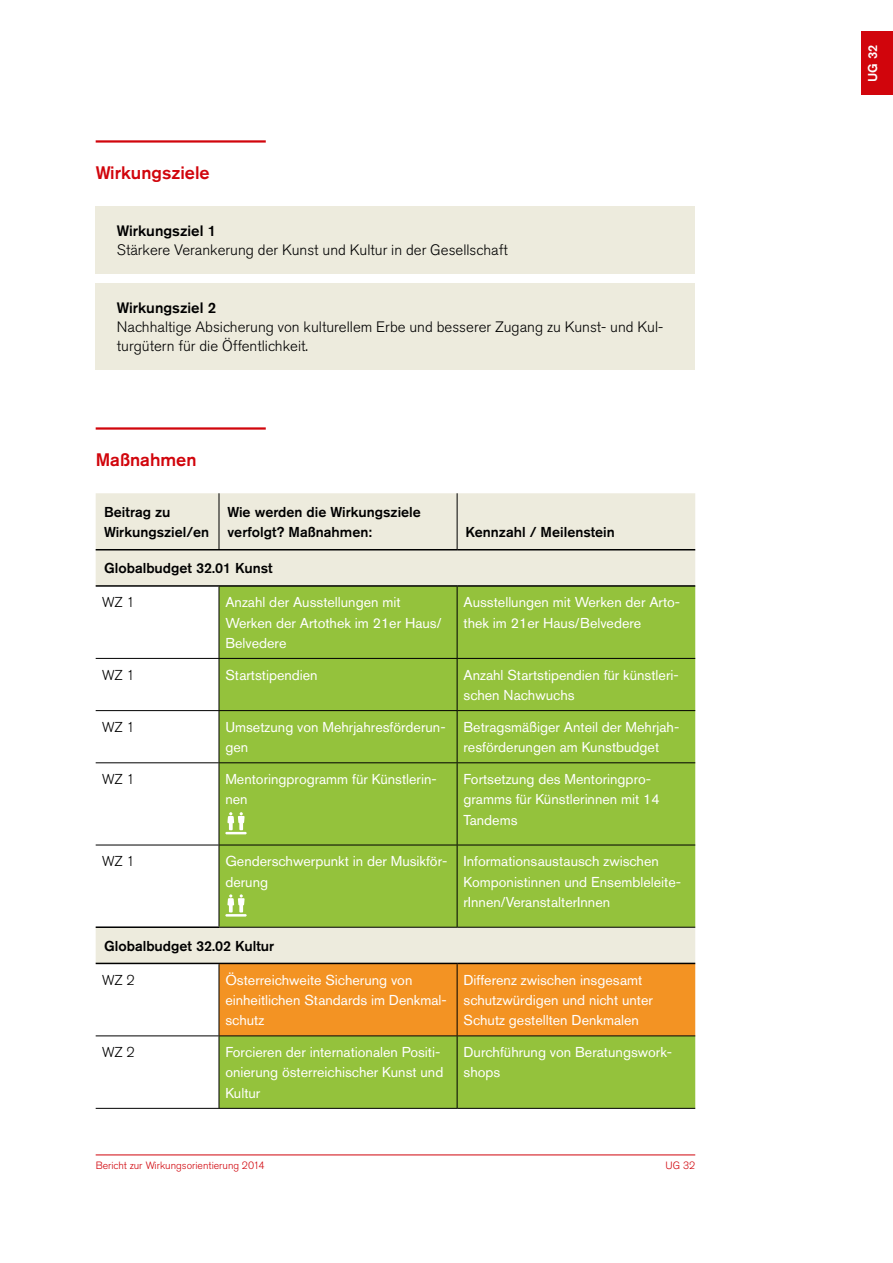
<style>
.page{position:relative;width:893px;height:1263px;background:#fff}
.page>*{position:absolute;margin:0;border:0;box-sizing:border-box;transform-origin:0 0}
.Überschrift_2{font:500 18px "Akzidenz Grotesk Pro";color:#d1050c}
.Infokasten_Text_Schw{font:300 15px/19.2px "Akzidenz Grotesk Pro";color:#000}
.Infokasten_Überschri{font:500 15px "Akzidenz Grotesk Pro";color:#000}
.Tabellen_Text_weiß{font:14.25px/20.2px "Akzidenz Grotesk Pro";color:#fff}
.Tabellen_Kopf{font:500 14.25px/20.2px "Akzidenz Grotesk Pro";color:#000}
.Tabellen_Text{font:300 14.25px "Akzidenz Grotesk Pro";color:#000}
.t1{font:500 12.75px "Akzidenz Grotesk Pro";color:#fff}
.t2{font:300 10.5px "Akzidenz Grotesk Pro";color:#d1050c}
</style>
<div class="page">
<hr style="left:96px;top:1154px;width:599px;height:1px;background:#d1050c">
<hr style="left:96px;top:140px;width:170px;height:3px;background:#d1050c">
<div style="left:96px;top:206px;width:599px;height:49px;background:#edebdd"></div>
<div style="left:96px;top:225px;width:599px;height:49px;background:#edebdd"></div>
<div style="left:96px;top:283px;width:599px;height:49px;background:#edebdd"></div>
<div style="left:96px;top:302px;width:599px;height:68px;background:#edebdd"></div>
<hr style="left:96px;top:427px;width:170px;height:3px;background:#d1050c">
<svg style="left:96px;top:493px;width:599px;height:470px;fill:#edebdd"></svg>
<svg style="left:219px;top:587px;width:476px;height:521px;background:#9ac448"></svg>
<div style="left:220px;top:964px;width:475px;height:71px;background:#f39323"></div>
<hr style="left:219px;top:587px;width:1px;height:71px;background:#000">
<hr style="left:457px;top:587px;width:1px;height:71px;background:#000">
<hr style="left:219px;top:659px;width:1px;height:51px;background:#000">
<hr style="left:457px;top:659px;width:1px;height:51px;background:#000">
<hr style="left:219px;top:711px;width:1px;height:51px;background:#000">
<hr style="left:457px;top:711px;width:1px;height:51px;background:#000">
<hr style="left:219px;top:763px;width:1px;height:82px;background:#000">
<hr style="left:457px;top:763px;width:1px;height:82px;background:#000">
<hr style="left:219px;top:845px;width:1px;height:81px;background:#000">
<hr style="left:457px;top:845px;width:1px;height:82px;background:#000">
<hr style="left:219px;top:964px;width:1px;height:71px;background:#000">
<hr style="left:457px;top:964px;width:1px;height:71px;background:#000">
<hr style="left:219px;top:1036px;width:1px;height:72px;background:#000">
<hr style="left:457px;top:1036px;width:1px;height:72px;background:#000">
<hr style="left:96px;top:658px;width:123px;height:1px;background:#000">
<hr style="left:219px;top:658px;width:238px;height:1px;background:#000">
<hr style="left:457px;top:658px;width:238px;height:1px;background:#000">
<hr style="left:96px;top:710px;width:123px;height:1px;background:#000">
<hr style="left:219px;top:710px;width:238px;height:1px;background:#000">
<hr style="left:457px;top:710px;width:238px;height:1px;background:#000">
<hr style="left:96px;top:762px;width:123px;height:1px;background:#000">
<hr style="left:219px;top:762px;width:238px;height:1px;background:#000">
<hr style="left:457px;top:762px;width:238px;height:1px;background:#000">
<hr style="left:96px;top:845px;width:123px;height:1px;background:#000">
<hr style="left:219px;top:845px;width:238px;height:1px;background:#000">
<hr style="left:457px;top:845px;width:238px;height:1px;background:#000">
<hr style="left:96px;top:1035px;width:123px;height:1px;background:#000">
<hr style="left:96px;top:1108px;width:123px;height:1px;background:#000">
<hr style="left:96px;top:549px;width:123px;height:1px;background:#000">
<hr style="left:219px;top:493px;width:1px;height:56px;background:#000">
<hr style="left:219px;top:549px;width:238px;height:1px;background:#000">
<hr style="left:457px;top:493px;width:1px;height:56px;background:#000">
<hr style="left:457px;top:549px;width:238px;height:1px;background:#000">
<hr style="left:96px;top:585px;width:123px;height:2px;background:#000">
<hr style="left:219px;top:585px;width:238px;height:2px;background:#000">
<hr style="left:457px;top:585px;width:238px;height:2px;background:#000">
<hr style="left:96px;top:926px;width:123px;height:2px;background:#000">
<hr style="left:96px;top:963px;width:123px;height:1px;background:#000">
<hr style="left:219px;top:963px;width:238px;height:1px;background:#000">
<hr style="left:457px;top:963px;width:238px;height:1px;background:#000">
<hr style="left:219px;top:927px;width:238px;height:1px;background:#000">
<hr style="left:457px;top:927px;width:238px;height:1px;background:#000">
<hr style="left:219px;top:1035px;width:238px;height:1px;background:#000">
<hr style="left:457px;top:1035px;width:238px;height:1px;background:#000">
<hr style="left:219px;top:1108px;width:238px;height:1px;background:#000">
<hr style="left:457px;top:1108px;width:238px;height:1px;background:#000">
<hr style="left:225px;top:832px;width:22px;height:2px;background:#fff">
<svg style="left:227px;top:812px;width:18px;height:18px"></svg>
<hr style="left:225px;top:914px;width:22px;height:2px;background:#fff">
<svg style="left:227px;top:894px;width:18px;height:18px"></svg>
<div style="left:861px;top:32px;width:32px;height:63px;background:#d1050c"></div>
<p class="Überschrift_2" style="left:96px;top:161px;width:115px">Wirkungsziele</p>
<p class="Infokasten_Überschri" style="left:117px;top:221px;width:101px">Wirkungsziel 1</p>
<p class="Infokasten_Text_Schw" style="left:117px;top:240px;width:392px">Stärkere Verankerung der Kunst und Kultur in der Gesellschaft</p>
<p class="Infokasten_Überschri" style="left:117px;top:298px;width:101px">Wirkungsziel 2</p>
<p class="Infokasten_Text_Schw" style="left:117px;top:317px;width:548px">Nachhaltige Absicherung von kulturellem Erbe und besserer Zugang zu Kunst- und Kul&shy;turgütern für die Öffentlichkeit.</p>
<p class="Überschrift_2" style="left:96px;top:448px;width:102px">Maßnahmen</p>
<p class="Tabellen_Kopf" style="left:104px;top:501px;width:107px">Beitrag zu<br>Wirkungsziel/en</p>
<p class="Tabellen_Kopf" style="left:227px;top:501px;width:195px">Wie werden die Wirkungsziele verfolgt? Maßnahmen:</p>
<p class="Tabellen_Kopf" style="left:466px;top:522px;width:151px">Kennzahl / Meilenstein</p>
<p class="Tabellen_Kopf" style="left:104px;top:558px;width:170px">Globalbudget 32.01 Kunst</p>
<p class="Tabellen_Text" style="left:102px;top:593px;width:34px">WZ 1</p>
<p class="Tabellen_Text_weiß" style="left:225px;top:592px;width:218px">Anzahl der Ausstellungen mit<br>Werken der Artothek im 21er Haus/<br>Belvedere</p>
<p class="Tabellen_Text_weiß" style="left:463px;top:592px;width:218px">Ausstellungen mit Werken der Arto&shy;thek im 21er Haus/Belvedere</p>
<p class="Tabellen_Text" style="left:102px;top:665px;width:34px">WZ 1</p>
<p class="Tabellen_Text_weiß" style="left:225px;top:664px;width:94px">Startstipendien</p>
<p class="Tabellen_Text_weiß" style="left:463px;top:664px;width:217px">Anzahl Startstipendien für künstleri&shy;schen Nachwuchs</p>
<p class="Tabellen_Text" style="left:102px;top:718px;width:34px">WZ 1</p>
<p class="Tabellen_Text_weiß" style="left:225px;top:717px;width:222px">Umsetzung von Mehrjahresförderun&shy;gen</p>
<p class="Tabellen_Text_weiß" style="left:463px;top:717px;width:217px">Betragsmäßiger Anteil der Mehrjah&shy;resförderungen am Kunstbudget</p>
<p class="Tabellen_Text" style="left:102px;top:770px;width:34px">WZ 1</p>
<p class="Tabellen_Text_weiß" style="left:225px;top:769px;width:213px">Mentoringprogramm für Künstlerin&shy;nen</p>
<p class="Tabellen_Text_weiß" style="left:463px;top:769px;width:198px">Fortsetzung des Mentoringpro&shy;gramms für Künstlerinnen mit 14<br>Tandems</p>
<p class="Tabellen_Text" style="left:102px;top:852px;width:34px">WZ 1</p>
<p class="Tabellen_Text_weiß" style="left:225px;top:851px;width:224px">Genderschwerpunkt in der Musikför&shy;derung</p>
<p class="Tabellen_Text_weiß" style="left:463px;top:851px;width:219px">Informationsaustausch zwischen<br>Komponistinnen und Ensembleleite&shy;rInnen/VeranstalterInnen</p>
<p class="Tabellen_Kopf" style="left:104px;top:935px;width:171px">Globalbudget 32.02 Kultur</p>
<p class="Tabellen_Text" style="left:102px;top:970px;width:34px">WZ 2</p>
<p class="Tabellen_Text_weiß" style="left:225px;top:969px;width:223px">Österreichweite Sicherung von einheitlichen Standards im Denkmal&shy;schutz</p>
<p class="Tabellen_Text_weiß" style="left:463px;top:969px;width:191px">Differenz zwischen insgesamt schutzwürdigen und nicht unter<br>Schutz gestellten Denkmalen</p>
<p class="Tabellen_Text" style="left:102px;top:1043px;width:34px">WZ 2</p>
<p class="Tabellen_Text_weiß" style="left:225px;top:1042px;width:219px">Forcieren der internationalen Positi&shy;onierung österreichischer Kunst und<br>Kultur</p>
<p class="Tabellen_Text_weiß" style="left:463px;top:1042px;width:210px">Durchführung von Beratungswork&shy;shops</p>
<p class="t2" style="left:96px;top:1158px;width:170px">Bericht zur Wirkungsorientierung 2014</p>
<p class="t2" style="left:665px;top:1158px;width:31px">UG 32</p>
<p class="t1" style="left:864px;top:82px;width:39px;rotate:-90deg">UG 32</p>
</div>
